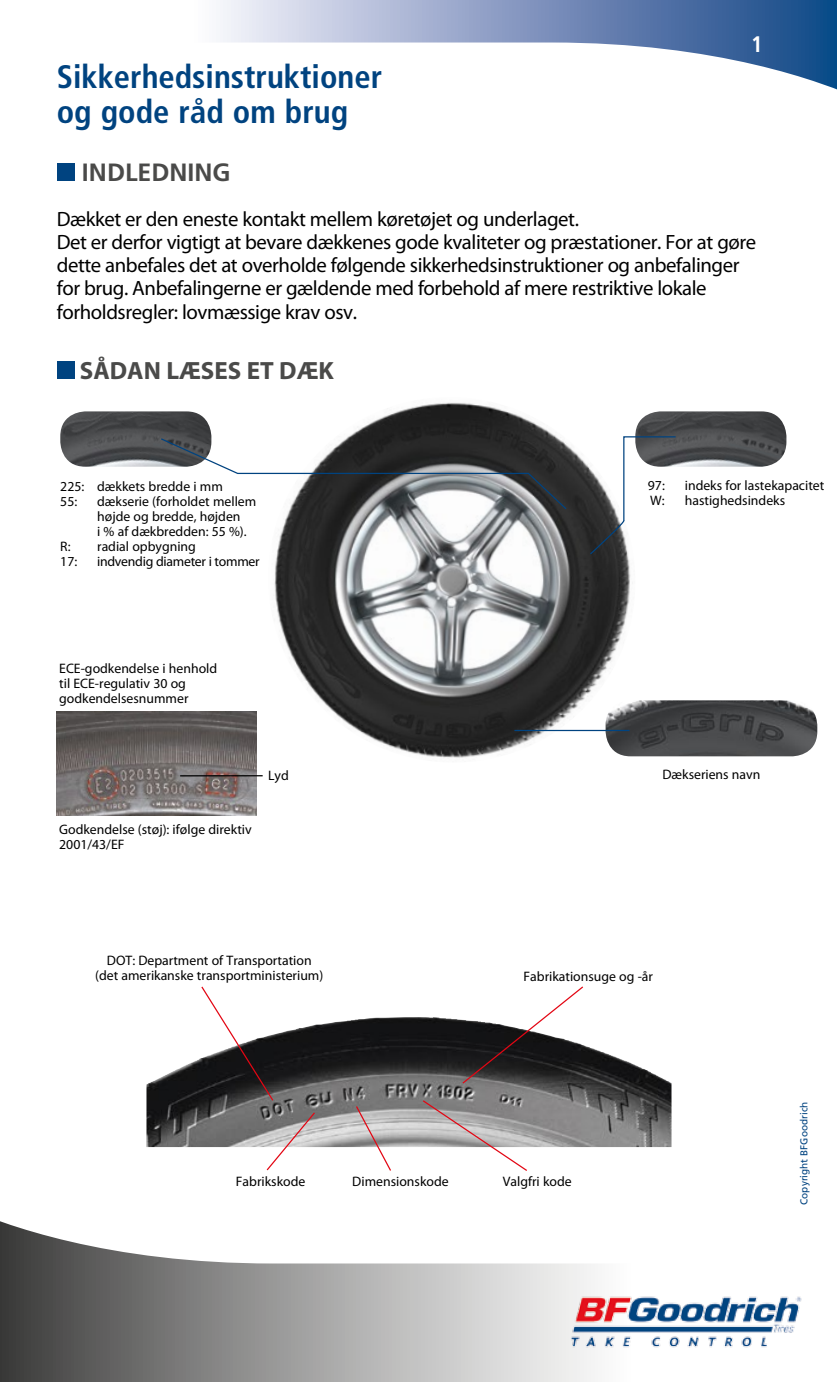
<style>
.page{position:relative;width:837px;height:1382px;background:#fff}
.page>*{position:absolute;margin:0;border:0;box-sizing:border-box;transform-origin:0 0}
.t1{font:700 condensed 32.5px/35px "Frutiger LT Std";color:#004380}
.t2{font:700 25px "Myriad Pro";color:#4a4a49}
.t3{font:700 25px "Frutiger";color:#4a4a49}
.t4{font:700 condensed 22.5px "Frutiger LT Com";color:#fff}
.t5{font:20.75px/23.2px "Myriad Pro";letter-spacing:-.02em;color:#000}
.t6{font:13.75px/15px "Myriad Pro";color:#000}
.t7{font:13.75px "Myriad Pro";letter-spacing:-.02em;color:#000}
.t8{font:10px "Frutiger";color:#004380}
</style>
<div class="page">
<svg style="left:220px;top:0;width:616px;height:89px"></svg>
<svg style="left:0;top:1221px;width:595px;height:161px"></svg>
<img style="left:527px;top:1263px;width:275px;height:118px">
<img style="left:146px;top:1017px;width:525px;height:130px">
<svg style="left:200px;top:986px;width:74px;height:116px"></svg>
<svg style="left:461px;top:986px;width:123px;height:99px"></svg>
<svg style="left:421px;top:1099px;width:107px;height:72px"></svg>
<svg style="left:354px;top:1105px;width:38px;height:66px"></svg>
<svg style="left:265px;top:1111px;width:51px;height:60px"></svg>
<img style="left:57px;top:711px;width:199px;height:105px">
<hr style="left:180px;top:775px;width:82px;height:1px;background:#000">
<div style="left:57px;top:163px;width:17px;height:18px;background:#004380"></div>
<div style="left:57px;top:361px;width:17px;height:18px;background:#004380"></div>
<img style="left:243px;top:402px;width:417px;height:385px">
<img style="left:60px;top:411px;width:151px;height:56px">
<img style="left:605px;top:700px;width:212px;height:56px">
<hr style="left:514px;top:730px;width:115px;height:1px;background:#004380">
<img style="left:635px;top:411px;width:151px;height:56px">
<svg style="left:589px;top:436px;width:87px;height:119px"></svg>
<svg style="left:159px;top:437px;width:408px;height:74px"></svg>
<h1 class="t1" style="left:57px;top:59px;width:327px">Sikkerhedsinstruktioner og gode råd om brug</h1>
<h3 class="t4" style="left:750px;top:31px;width:13px">1</h3>
<h2 class="t3" style="left:82px;top:158px;width:150px">INDLEDNING</h2>
<p class="t5" style="left:57px;top:207px;width:700px">Dækket er den eneste kontakt mellem køretøjet og underlaget.<br>Det er derfor vigtigt at bevare dækkenes gode kvaliteter og præstationer. For at gøre dette anbefales det at overholde følgende sikkerhedsinstruktioner og anbefalinger for brug. Anbefalingerne er gældende med forbehold af mere restriktive lokale forholdsregler: lovmæssige krav osv.</p>
<h2 class="t2" style="left:80px;top:354px;width:255px">SÅDAN LÆSES ET DÆK</h2>
<p class="t6" style="left:60px;top:478px;width:164px">225: dækkets bredde i mm<br>55:</p>
<p class="t6" style="left:97px;top:493px;width:160px">dækserie (forholdet mellem højde og bredde, højden<br>i % af dækbredden: 55 %).</p>
<p class="t6" style="left:60px;top:538px;width:12px">R:</p>
<p class="t6" style="left:97px;top:538px;width:100px">radial opbygning</p>
<p class="t6" style="left:60px;top:553px;width:18px">17:</p>
<p class="t7" style="left:97px;top:553px;width:164px">indvendig diameter i tommer</p>
<p class="t6" style="left:59px;top:660px;width:159px">ECE-godkendelse i henhold til ECE-regulativ 30 og godkendelsesnummer</p>
<p class="t6" style="left:59px;top:822px;width:194px">Godkendelse (støj): ifølge direktiv<br>2001/43/EF</p>
<p class="t6" style="left:268px;top:767px;width:22px">Lyd</p>
<p class="t6" style="left:95px;top:953px;width:229px;text-align:center">DOT: Department of Transportation (det amerikanske transportministerium)</p>
<p class="t6" style="left:647px;top:478px;width:18px">97:</p>
<p class="t6" style="left:684px;top:478px;width:141px">indeks for lastekapacitet</p>
<p class="t6" style="left:650px;top:493px;width:16px">W:</p>
<p class="t6" style="left:684px;top:493px;width:102px">hastighedsindeks</p>
<p class="t6" style="left:662px;top:767px;width:99px">Dækseriens navn</p>
<p class="t6" style="left:523px;top:968px;width:131px">Fabrikationsuge og -år</p>
<p class="t6" style="left:236px;top:1174px;width:71px">Fabrikskode</p>
<p class="t6" style="left:352px;top:1174px;width:98px">Dimensionskode</p>
<p class="t6" style="left:502px;top:1174px;width:70px">Valgfri kode</p>
<p class="t8" style="left:797px;top:1205px;width:105px;rotate:-90deg">Copyright BFGoodrich</p>
</div>
